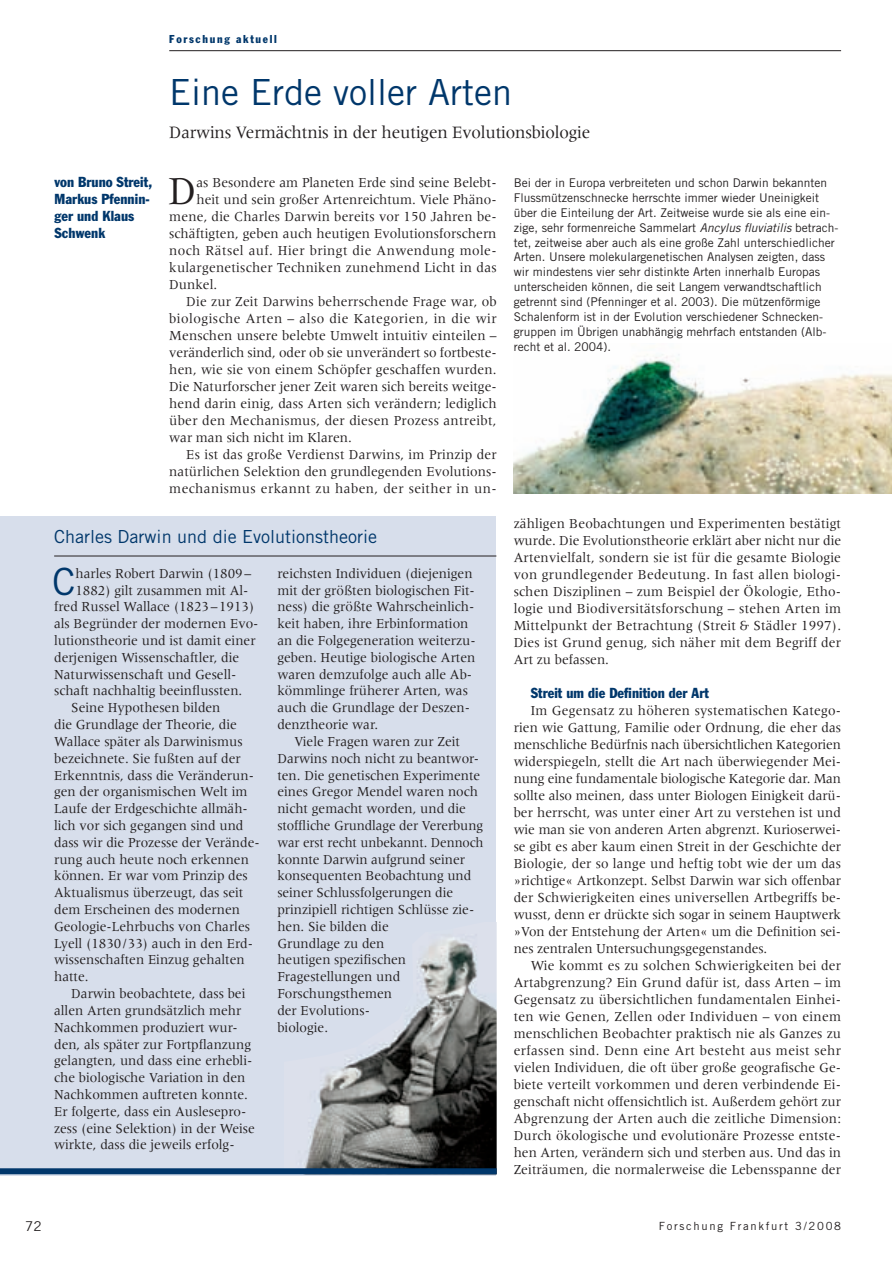
<style>
.page{position:relative;width:892px;height:1264px;background:#fff}
.page>*{position:absolute;margin:0;border:0;box-sizing:border-box;transform-origin:0 0}
.t1{font:41.1px "Meridien";color:#231f20;scale:.95 1}
.t2{font:37.5px "Trade Gothic";color:#00376b}
.t3{font:36px "Trade Gothic";color:#00376b}
.t4{font:18px "Meridien";letter-spacing:-.01em;color:#231f20;scale:.95 1}
.t5{font:18px "Trade Gothic";color:#00376b}
.t6{font:14.25px/16.8px "Meridien";color:#231f20;text-align:justify;scale:.95 1}
.t7{font:14.25px/17px "Meridien";color:#231f20;text-align:justify;scale:.94 1}
.t8{font:14.25px "Meridien";letter-spacing:.03em;color:#231f20;scale:.95 1}
.t9{font:condensed 14.25px/17px "Franklin Gothic";letter-spacing:.005em;color:#00376b}
.t10{font:14.25px "Meridien";letter-spacing:.02em;color:#231f20;scale:.95 1}
.t11{font:14.25px "Meridien";letter-spacing:.035em;color:#231f20;scale:.95 1}
.t12{font:13.5px "Trade Gothic";color:#231f20}
.t13{font:12px/14.9px "Trade Gothic";color:#231f20}
.t14{font:11.25px "Trade Gothic";letter-spacing:.15em;color:#231f20}
.t15{font:condensed 11.25px "Franklin Gothic";letter-spacing:.15em;color:#00376b}
.s1{font-style:italic}
</style>
<div class="page">
<div style="left:0;top:516px;width:496px;height:659px;background:#d7deeb"></div>
<img style="left:514px;top:354px;width:378px;height:139px">
<hr style="left:169px;top:50px;width:672px;height:1px;background:#231f20">
<hr style="left:54px;top:555px;width:442px;height:1px;background:#231f20">
<img style="left:284px;top:922px;width:213px;height:252px">
<svg style="left:0;top:1167px;width:497px;height:6px;background:#204c76"></svg>
<p class="t15" style="left:169px;top:35px;width:109px">Forschung aktuell</p>
<h3 class="t3" style="left:169px;top:78px;width:344px">Eine Erde voller Arten</h3>
<p class="t4" style="left:169px;top:125px;width:445px">Darwins Vermächtnis in der heutigen Evolutionsbiologie</p>
<p class="t9" style="left:54px;top:175px;width:99px">von Bruno Streit,<br>Markus Pfennin&shy;ger und Klaus<br>Schwenk</p>
<p class="t13" style="left:514px;top:176px;width:326px">Bei der in Europa verbreiteten und schon Darwin bekannten Flussmützenschnecke herrschte immer wieder Uneinigkeit über die Einteilung der Art. Zeitweise wurde sie als eine ein&shy;zige, sehr formenreiche Sammelart <span class="s1">Ancylus fluviatilis</span> betrach&shy;tet, zeitweise aber auch als eine große Zahl unterschiedlicher Arten. Unsere molekulargenetischen Analysen zeigten, dass wir mindestens vier sehr distinkte Arten innerhalb Europas unterscheiden können, die seit Langem verwandtschaftlich getrennt sind (Pfenninger et al. 2003). Die mützenförmige Schalenform ist in der Evolution verschiedener Schnecken&shy;gruppen im Übrigen unabhängig mehrfach ent standen (Alb&shy;recht et al. 2004).</p>
<h1 class="t1" style="left:168px;top:175px;width:31px">D</h1>
<p class="t6" style="left:197px;top:175px;width:317px">as Besondere am Planeten Erde sind seine Belebt-</p>
<p class="t6" style="left:197px;top:192px;width:317px">heit und sein großer Artenreichtum. Viele Phäno-</p>
<p class="t6" style="left:169px;top:209px;width:346px">mene, die Charles Darwin bereits vor 150 Jahren be-</p>
<p class="t6" style="left:169px;top:226px;width:346px">schäftigten, geben auch heutigen Evolutionsforschern</p>
<p class="t8" style="left:169px;top:245px;width:346px">noch Rätsel auf. Hier bringt die Anwendung mole-</p>
<p class="t6" style="left:169px;top:260px;width:346px">kulargenetischer Techniken zunehmend Licht in das</p>
<p class="t6" style="left:169px;top:277px;width:52px">Dunkel.</p>
<p class="t6" style="left:186px;top:294px;width:328px">Die zur Zeit Darwins beherrschende Frage war, ob</p>
<p class="t11" style="left:169px;top:313px;width:346px">biologische Arten – also die Kategorien, in die wir</p>
<p class="t6" style="left:169px;top:328px;width:346px">Menschen unsere belebte Umwelt intuitiv einteilen –</p>
<p class="t6" style="left:169px;top:345px;width:346px">veränderlich sind, oder ob sie unverändert so fortbeste-</p>
<p class="t6" style="left:169px;top:362px;width:346px">hen, wie sie von einem Schöpfer geschaffen wurden.</p>
<p class="t6" style="left:169px;top:379px;width:346px">Die Naturforscher jener Zeit waren sich bereits weitge-</p>
<p class="t6" style="left:169px;top:396px;width:346px">hend darin einig, dass Arten sich verändern; lediglich</p>
<p class="t10" style="left:169px;top:415px;width:346px">über den Mechanismus, der diesen Prozess antreibt,</p>
<p class="t6" style="left:169px;top:430px;width:194px">war man sich nicht im Klaren.</p>
<p class="t6" style="left:186px;top:447px;width:328px">Es ist das große Verdienst Darwins, im Prinzip der</p>
<p class="t6" style="left:169px;top:464px;width:346px">natürlichen Selektion den grundlegenden Evolutions-</p>
<p class="t8" style="left:169px;top:483px;width:346px">mechanismus erkannt zu haben, der seither in un-</p>
<p class="t5" style="left:54px;top:530px;width:325px">Charles Darwin und die Evolutionstheorie</p>
<h2 class="t2" style="left:53px;top:567px;width:24px">C</h2>
<p class="t6" style="left:75px;top:566px;width:187px">harles Robert Darwin (1809 –</p>
<p class="t6" style="left:75px;top:582px;width:184px">1882) gilt zusammen mit Al-</p>
<p class="t6" style="left:54px;top:599px;width:212px">fred Russel Wallace (1823 – 1913)</p>
<p class="t6" style="left:54px;top:616px;width:217px">als Begründer der modernen Evo -</p>
<p class="t6" style="left:54px;top:633px;width:214px">lutionstheorie und ist damit einer</p>
<p class="t6" style="left:54px;top:650px;width:196px">derjenigen Wissenschaftler, die</p>
<p class="t6" style="left:54px;top:666px;width:193px">Naturwissenschaft und Gesell-</p>
<p class="t6" style="left:54px;top:683px;width:200px">schaft nachhaltig beeinflussten.</p>
<p class="t6" style="left:71px;top:700px;width:159px">Seine Hypothesen bilden</p>
<p class="t6" style="left:54px;top:717px;width:194px">die Grundlage der Theorie, die</p>
<p class="t6" style="left:54px;top:734px;width:200px">Wallace später als Darwinismus</p>
<p class="t6" style="left:54px;top:750px;width:198px">bezeichnete. Sie fußten auf der</p>
<p class="t6" style="left:54px;top:767px;width:212px">Erkenntnis, dass die Veränderun-</p>
<p class="t6" style="left:54px;top:784px;width:205px">gen der organismischen Welt im</p>
<p class="t6" style="left:54px;top:801px;width:205px">Laufe der Erdgeschichte allmäh-</p>
<p class="t6" style="left:54px;top:818px;width:201px">lich vor sich gegangen sind und</p>
<p class="t6" style="left:54px;top:834px;width:218px">dass wir die Prozesse der Verände-</p>
<p class="t6" style="left:54px;top:851px;width:207px">rung auch heute noch erkennen</p>
<p class="t6" style="left:54px;top:868px;width:205px">können. Er war vom Prinzip des</p>
<p class="t6" style="left:54px;top:885px;width:201px">Aktualismus überzeugt, das seit</p>
<p class="t6" style="left:54px;top:902px;width:197px">dem Erscheinen des modernen</p>
<p class="t6" style="left:54px;top:918px;width:208px">Geologie-Lehrbuchs von Charles</p>
<p class="t6" style="left:54px;top:935px;width:211px">Lyell (1830/33) auch in den Erd-</p>
<p class="t6" style="left:54px;top:952px;width:202px">wissenschaften Einzug gehalten</p>
<p class="t6" style="left:54px;top:969px;width:38px">hatte.</p>
<p class="t6" style="left:71px;top:986px;width:185px">Darwin beobachtete, dass bei</p>
<p class="t6" style="left:54px;top:1002px;width:199px">allen Arten grundsätzlich mehr</p>
<p class="t6" style="left:54px;top:1019px;width:195px">Nachkommen produziert wur-</p>
<p class="t6" style="left:54px;top:1036px;width:209px">den, als später zur Fortpflanzung</p>
<p class="t6" style="left:54px;top:1053px;width:210px">gelangten, und dass eine erhebli-</p>
<p class="t6" style="left:54px;top:1070px;width:203px">che biologische Variation in den</p>
<p class="t6" style="left:54px;top:1086px;width:206px">Nachkommen auftreten konnte.</p>
<p class="t6" style="left:54px;top:1103px;width:204px">Er folgerte, dass ein Auslesepro-</p>
<p class="t6" style="left:54px;top:1120px;width:213px">zess (eine Selektion) in der Weise</p>
<p class="t6" style="left:54px;top:1137px;width:191px">wirkte, dass die jeweils erfolg-</p>
<p class="t6" style="left:277px;top:566px;width:210px;text-align:left">reichsten Individuen (diejenigen mit der größten biologischen Fit&shy;ness) die größte Wahrscheinlich&shy;keit haben, ihre Erbinformation an die Folgegeneration weiterzu&shy;geben. Heutige biologische Arten waren demzufolge auch alle Ab&shy;kömmlinge früherer Arten, was auch die Grundlage der Deszen&shy;denztheorie war.</p>
<p class="t6" style="left:277px;top:734px;width:219px;text-align:left;text-indent:17px">Viele Fragen waren zur Zeit<br>Darwins noch nicht zu beantwor&shy;ten. Die genetischen Experimente eines Gregor Mendel waren noch nicht gemacht worden, und die stoffliche Grundlage der Vererbung war erst recht unbekannt. Dennoch konnte Darwin aufgrund seiner konsequenten Beobachtung und seiner Schlussfolgerungen die prinzipiell richtigen Schlüsse zie&shy;hen. Sie bilden die<br>Grundlage zu den<br>heutigen spezifischen<br>Fragestellungen und<br>Forschungsthemen<br>der Evolutions-<br>biologie.</p>
<p class="t6" style="left:514px;top:515px;width:346px">zähligen Beobachtungen und Experimenten bestätigt wurde. Die Evolutionstheorie erklärt aber nicht nur die Artenvielfalt, sondern sie ist für die gesamte Biologie von grundlegender Bedeutung. In fast allen biologi&shy;schen Disziplinen – zum Beispiel der Ökologie, Etho&shy;logie und Biodiversitätsforschung – stehen Arten im Mittelpunkt der Betrachtung (Streit &amp; Städler 1997).<br>Dies ist Grund genug, sich näher mit dem Begriff der Art zu befassen.</p>
<p class="t9" style="left:531px;top:685px;width:180px">Streit um die Definition der Art</p>
<p class="t7" style="left:514px;top:702px;width:350px;text-indent:17px">Im Gegensatz zu höheren systematischen Katego&shy;rien wie Gattung, Familie oder Ordnung, die eher das menschliche Bedürfnis nach übersichtlichen Kategorien widerspiegeln, stellt die Art nach überwiegender Mei&shy;nung eine fundamentale biologische Kategorie dar. Man sollte also meinen, dass unter Biologen Einigkeit darü&shy;ber herrscht, was unter einer Art zu verstehen ist und wie man sie von anderen Arten abgrenzt. Kurioserwei&shy;se gibt es aber kaum einen Streit in der Geschichte der Biologie, der so lange und heftig tobt wie der um das »richtige« Artkonzept. Selbst Darwin war sich offenbar der Schwierigkeiten eines universellen Artbegriffs be&shy;wusst, denn er drückte sich sogar in seinem Hauptwerk »Von der Entstehung der Arten« um die Definition sei&shy;nes zentralen Untersuchungsgegenstandes.</p>
<p class="t6" style="left:514px;top:957px;width:346px;text-indent:17px">Wie kommt es zu solchen Schwierigkeiten bei der Artabgrenzung? Ein Grund dafür ist, dass Arten – im Gegensatz zu übersichtlichen fundamentalen Einhei&shy;ten wie Genen, Zellen oder Individuen – von einem menschlichen Beobachter praktisch nie als Ganzes zu erfassen sind. Denn eine Art besteht aus meist sehr vielen Individuen, die oft über große geografische Ge&shy;biete verteilt vorkommen und deren verbindende Ei&shy;genschaft nicht offensichtlich ist. Außerdem gehört zur Abgrenzung der Arten auch die zeitliche Dimension:<br>Durch ökologische und evolutionäre Prozesse entste&shy;hen Arten, verändern sich und sterben aus. Und das in Zeiträumen, die normalerweise die Lebensspanne der</p>
<p class="t12" style="left:25px;top:1221px;width:18px">72</p>
<p class="t14" style="left:659px;top:1221px;width:184px">Forschung Frankfurt 3/2008</p>
</div>
